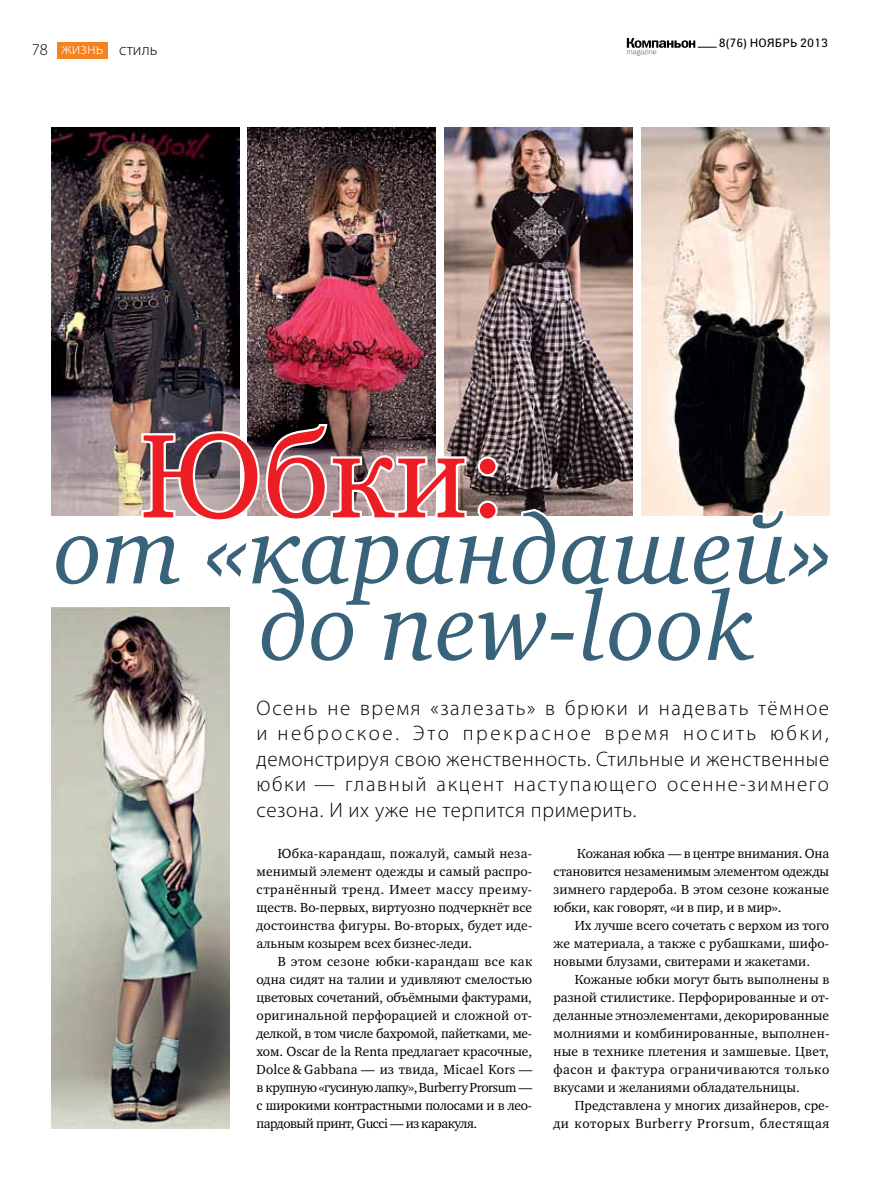
<style>
.page{position:relative;width:893px;height:1191px;background:#fff}
.page>*{position:absolute;margin:0;border:0;box-sizing:border-box;transform-origin:0 0}
.t1{font:122.1px "Charter ITC";color:#ed1d24}
.t2{font:italic 98.1px/76.5px "Charter ITC";color:#39627b}
.t3{font:300 21px/25.5px "Myriad Pro";letter-spacing:.03em;color:#000;text-align:justify}
.t4{font:300 16.5px "Myriad Pro";color:#fff}
.t5{font:300 16.5px "Myriad Pro";color:#000}
.t6{font:13.5px/18px "Charter ITC";letter-spacing:.005em;color:#000;text-align:justify}
.t7{font:13.5px/18px "Charter ITC";letter-spacing:.04em;color:#000;text-align:right}
.t8{font:12px "Yanus";letter-spacing:.005em;color:#000}
.s1{color:#000}
</style>
<div class="page">
<svg style="left:627px;top:38px;width:90px;height:18px"></svg>
<div style="left:57px;top:42px;width:51px;height:17px;background:#f58220"></div>
<img style="left:444px;top:128px;width:188px;height:292px">
<img style="left:248px;top:128px;width:188px;height:292px">
<img style="left:51px;top:128px;width:188px;height:388px">
<img style="left:641px;top:128px;width:188px;height:292px">
<svg style="left:52px;top:420px;width:778px;height:247px"></svg>
<img style="left:51px;top:608px;width:178px;height:520px">
<p class="t5" style="left:32px;top:40px;width:18px">78</p>
<p class="t4" style="left:62px;top:39px;width:97px">жизнь <span class="s1">стиль</span></p>
<p class="t8" style="left:719px;top:36px;width:111px">8(76) НОЯБРь 2013</p>
<h1 class="t1" style="left:140px;top:399px;width:369px">Юбки:</h1>
<h2 class="t2" style="left:260px;top:512px;width:574px;text-indent:-206px">от «карандашей» до new-look</h2>
<p class="t3" style="left:256px;top:694px;width:574px">Осень не время «залезать» в брюки и надевать тёмное и неброское. Это прекрасное время носить юбки, демонстрируя свою женственность. Стильные и женственные юбки — главный акцент наступающего осенне-зимнего сезона. И их уже не терпится примерить.</p>
<p class="t6" style="left:256px;top:844px;width:277px;text-indent:21px">Юбка-карандаш, пожалуй, самый неза&shy;менимый элемент одежды и самый распро&shy;странённый тренд. Имеет массу преиму&shy;ществ. Во-первых, виртуозно подчеркнёт все достоинства фигуры. Во-вторых, будет иде&shy;альным козырем всех бизнес-леди.</p>
<p class="t6" style="left:256px;top:952px;width:277px;text-indent:21px">В этом сезоне юбки-карандаш все как одна сидят на талии и удивляют смелостью цветовых сочетаний, объёмными фактурами, оригинальной перфорацией и сложной от&shy;делкой, в том числе бахромой, пайетками, ме&shy;хом. Oscar de la Renta предлагает красочные, Dolce &amp; Gabbana — из твида, Micael Kors — в крупную «гусиную лапку», Burberry Prorsum — с широкими контрастными полосами и в лео&shy;пардовый принт, Gucci — из каракуля.</p>
<p class="t6" style="left:553px;top:844px;width:277px;text-indent:24px">Кожаная юбка — в центре внимания. Она становится незаменимым элементом одежды зимнего гардероба. В этом сезоне кожаные юбки, как говорят, «и в пир, и в мир».</p>
<p class="t6" style="left:553px;top:916px;width:277px;text-indent:21px">Их лучше всего сочетать с верхом из того же материала, а также с рубашками, шифо&shy;новыми блузами, свитерами и жакетами.</p>
<p class="t6" style="left:553px;top:970px;width:277px;text-indent:21px">Кожаные юбки могут быть выполнены в разной стилистике. Перфорированные и от&shy;деланные этноэлементами, декорированные молниями и комбинированные, выполнен&shy;ные в технике плетения и замшевые. Цвет, фасон и фактура ограничиваются только вкусами и желаниями обладательницы.</p>
<p class="t7" style="left:553px;top:1096px;width:277px">Представлена у многих дизайнеров, сре-<br>ди которых Burberry Prorsum, блестящая</p>
</div>
